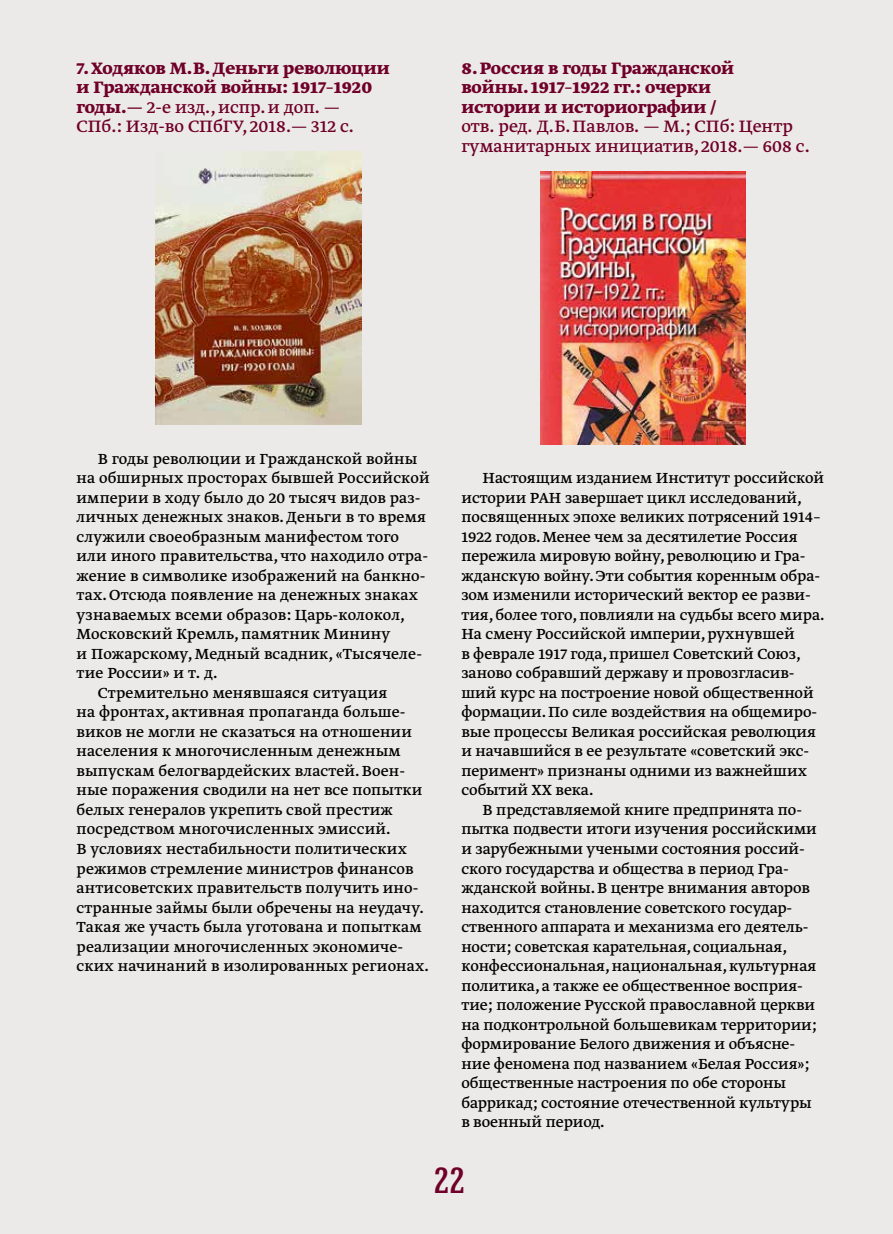
<style>
.page{position:relative;width:893px;height:1234px;background:#fff}
.page>*{position:absolute;margin:0;border:0;box-sizing:border-box;transform-origin:0 0}
.t1{font:500 36px "Hagin Caps";color:#6f0029}
.t2{font:700 19.5px/19.5px "Greta Text Pro";color:#6f0029}
.t3{font:19.5px/19.5px "Greta Text Pro";color:#6f0029}
.t4{font:17.25px/19.5px "Greta Text Pro";color:#000}
.s1{font-weight:400}
</style>
<div class="page">
<div style="left:0;top:0;width:893px;height:1233px;background:#eceae8"></div>
<img style="left:156px;top:152px;width:205px;height:272px">
<img style="left:541px;top:171px;width:205px;height:273px">
<p class="t2" style="left:77px;top:58px;width:315px">7. Ходяков М.В.Деньги революции и Гражданской войны: 1917–1920 годы.— <span class="s1">2-е изд., испр. и доп. —<br>СПб.: Изд-во СПбГУ, 2018.— 312 с.</span></p>
<p class="t2" style="left:461px;top:58px;width:274px">8. Россия в годы Гражданской войны. 1917–1922 гг.: очерки истории и историографии /</p>
<p class="t3" style="left:461px;top:117px;width:350px">отв. ред. Д.Б.Павлов. — М.; СПб: Центр гуманитарных инициатив, 2018.— 608 с.</p>
<p class="t4" style="left:98px;top:449px;width:321px">В годы революции и Гражданской войны</p>
<p class="t4" style="left:77px;top:469px;width:355px">на обширных просторах бывшей Российской</p>
<p class="t4" style="left:77px;top:488px;width:346px">империи в ходу было до 20 тысяч видов раз-</p>
<p class="t4" style="left:77px;top:508px;width:351px">личных денежных знаков. Деньги в то время</p>
<p class="t4" style="left:77px;top:527px;width:324px">служили своеобразным манифестом того</p>
<p class="t4" style="left:77px;top:547px;width:353px">или иного правительства, что находило отра-</p>
<p class="t4" style="left:77px;top:566px;width:351px">жение в символике изображений на банкно-</p>
<p class="t4" style="left:77px;top:586px;width:343px">тах. Отсюда появление на денежных знаках</p>
<p class="t4" style="left:77px;top:605px;width:330px">узнаваемых всеми образов: Царь-колокол,</p>
<p class="t4" style="left:77px;top:625px;width:315px">Московский Кремль, памятник Минину</p>
<p class="t4" style="left:77px;top:644px;width:347px">и Пожарскому, Медный всадник, «Тысячеле-</p>
<p class="t4" style="left:77px;top:664px;width:143px">тие России» и т. д.</p>
<p class="t4" style="left:98px;top:683px;width:291px">Стремительно менявшаяся ситуация</p>
<p class="t4" style="left:77px;top:703px;width:331px">на фронтах, активная пропаганда больше-</p>
<p class="t4" style="left:77px;top:722px;width:337px">виков не могли не сказаться на отношении</p>
<p class="t4" style="left:77px;top:742px;width:326px">населения к многочисленным денежным</p>
<p class="t4" style="left:77px;top:761px;width:330px">выпускам белогвардейских властей. Воен-</p>
<p class="t4" style="left:77px;top:781px;width:347px">ные поражения сводили на нет все попытки</p>
<p class="t4" style="left:77px;top:800px;width:318px">белых генералов укрепить свой престиж</p>
<p class="t4" style="left:77px;top:820px;width:316px">посредством многочисленных эмиссий.</p>
<p class="t4" style="left:77px;top:839px;width:332px">В условиях нестабильности политических</p>
<p class="t4" style="left:77px;top:859px;width:338px">режимов стремление министров финансов</p>
<p class="t4" style="left:77px;top:878px;width:343px">антисоветских правительств получить ино-</p>
<p class="t4" style="left:77px;top:897px;width:349px">странные займы были обречены на неудачу.</p>
<p class="t4" style="left:77px;top:917px;width:347px">Такая же участь была уготована и попыткам</p>
<p class="t4" style="left:77px;top:936px;width:328px">реализации многочисленных экономиче-</p>
<p class="t4" style="left:77px;top:956px;width:354px">ских начинаний в изолированных регионах.</p>
<p class="t4" style="left:461px;top:469px;width:365px;text-indent:21px">Настоящим изданием Институт российской истории РАН завершает цикл исследований, посвященных эпохе великих потрясений 1914– 1922 годов. Менее чем за десятилетие Россия пережила мировую войну, революцию и Гра&shy;жданскую войну. Эти события коренным обра&shy;зом изменили исторический вектор ее разви&shy;тия, более того, повлияли на судьбы всего мира.<br>На смену Российской империи, рухнувшей<br>в феврале 1917 года, пришел Советский Союз, заново собравший державу и провозгласив&shy;ший курс на построение новой общественной формации. По силе воздействия на общемиро&shy;вые процессы Великая российская революция и начавшийся в ее результате «советский экс&shy;перимент» признаны одними из важнейших событий XX века.</p>
<p class="t4" style="left:461px;top:800px;width:357px;text-indent:21px">В представляемой книге предпринята по&shy;пытка подвести итоги изучения российскими и зарубежными учеными состояния россий&shy;ского государства и общества в период Гра&shy;жданской войны. В центре внимания авторов находится становление советского государ&shy;ственного аппарата и механизма его деятель&shy;ности; советская карательная, социальная, конфессиональная, национальная, культурная политика, а также ее общественное восприя&shy;тие; положение Русской православной церкви на подконтрольной большевикам территории; формирование Белого движения и объясне&shy;ние феномена под названием «Белая Россия»; общественные настроения по обе стороны баррикад; состояние отечественной культуры в военный период.</p>
<h1 class="t1" style="left:434px;top:1157px;width:32px">22</h1>
</div>
